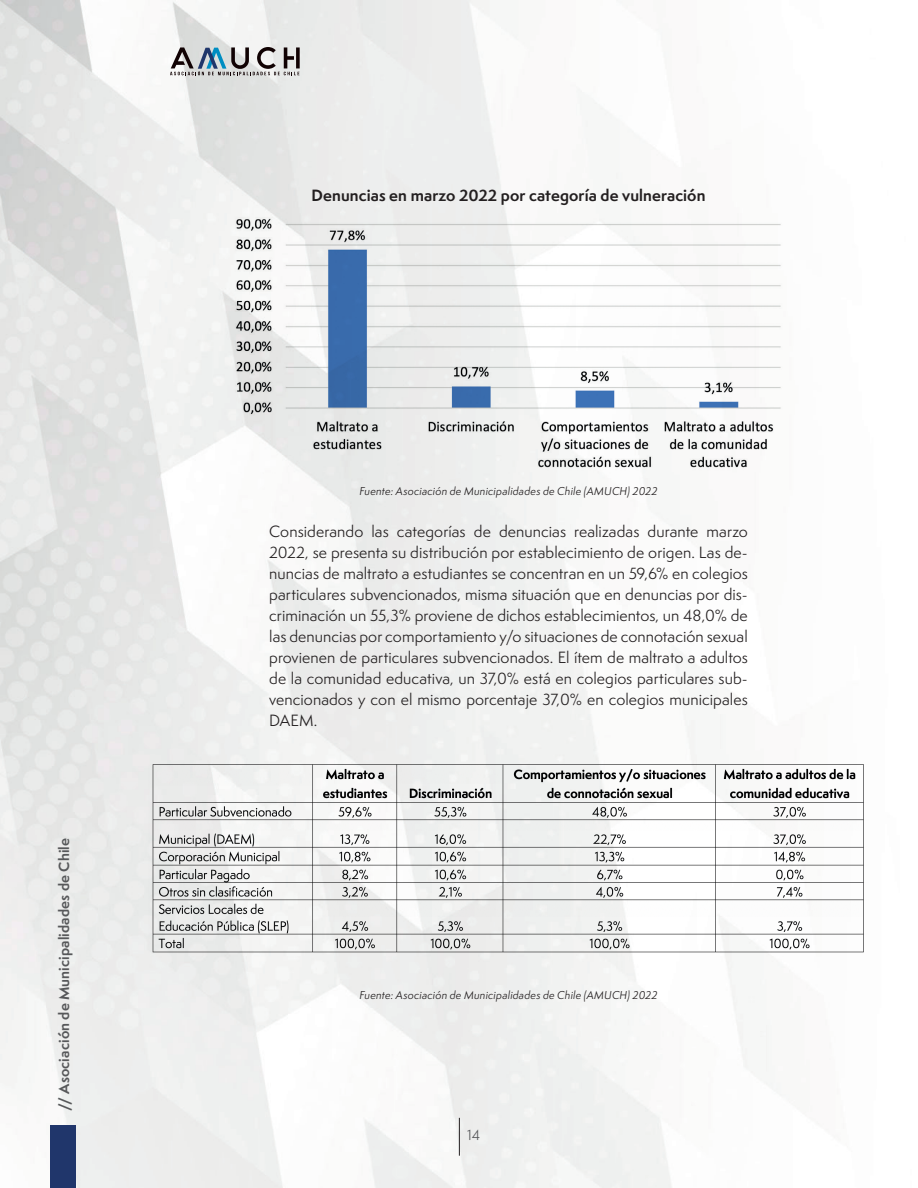
<style>
.page{position:relative;width:918px;height:1188px;background:#fff}
.page>*{position:absolute;margin:0;border:0;box-sizing:border-box;transform-origin:0 0}
.t1{font:15px/21px "Semplicita Pro";letter-spacing:.005em;color:#231f20;text-align:justify}
.t2{font:700 15px "Semplicita Pro";letter-spacing:.01em;color:#231f20}
.t3{font:700 13.5px "Semplicita Pro";letter-spacing:.01em;color:#57585a}
.t4{font:13.5px "Semplicita Pro";color:#57585a}
.t5{font:italic 10.5px "Semplicita Pro";letter-spacing:.015em;color:#231f20}
</style>
<div class="page">
<img style="left:0;top:0;width:781px;height:1188px">
<hr style="left:459px;top:1118px;width:1px;height:38px;background:#231f20">
<svg style="left:170px;top:47px;width:130px;height:28px"></svg>
<div style="left:51px;top:1125px;width:25px;height:63px;background:#20366b"></div>
<img style="left:232px;top:214px;width:549px;height:260px">
<img style="left:148px;top:759px;width:716px;height:198px">
<p class="t3" style="left:54px;top:1111px;width:275px;rotate:-90deg">// Asociación de Municipalidades de Chile</p>
<p class="t2" style="left:312px;top:184px;width:395px">Denuncias en marzo 2022 por categoría de vulneración</p>
<p class="t5" style="left:359px;top:484px;width:300px">Fuente: Asociación de Municipalidades de Chile (AMUCH) 2022</p>
<p class="t1" style="left:269px;top:521px;width:480px">Considerando las categorías de denuncias realizadas durante marzo 2022, se presenta su distribución por establecimiento de origen. Las de&shy;nuncias de maltrato a estudiantes se concentran en un 59,6% en colegios particulares subvencionados, misma situación que en denuncias por dis&shy;criminación un 55,3% proviene de dichos establecimientos, un 48,0% de las denuncias por comportamiento y/o situaciones de connotación sexual provienen de particulares subvencionados. El ítem de maltrato a adultos de la comunidad educativa, un 37,0% está en colegios particulares sub&shy;vencionados y con el mismo porcentaje 37,0% en colegios municipales DAEM.</p>
<p class="t5" style="left:359px;top:988px;width:300px">Fuente: Asociación de Municipalidades de Chile (AMUCH) 2022</p>
<p class="t4" style="left:467px;top:1126px;width:15px">14</p>
</div>
